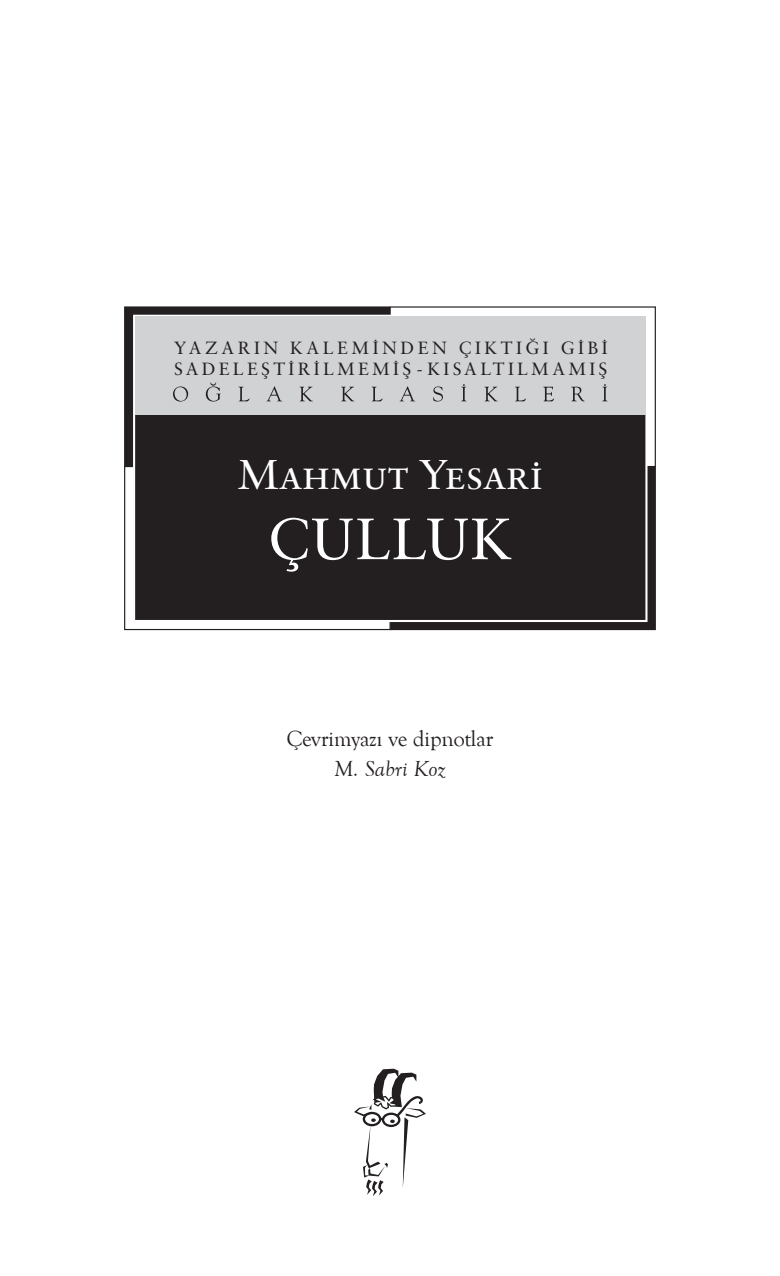
<style>
.page{position:relative;width:780px;height:1276px;background:#fff}
.page>*{position:absolute;margin:0;border:0;box-sizing:border-box;transform-origin:0 0}
.t1{font:58.25px "Sabon Roman";letter-spacing:.025em;color:#fff}
.t2{font:41.5px "Sabon Roman SC";color:#fff}
.t3{font:300 22.5px "Goudy";color:#231f20}
.t4{font:italic 300 22.5px "Goudy";color:#231f20}
.t5{font:17.75px/21.2px "Sabon Roman SC";letter-spacing:.19em;color:#231f20}
</style>
<div class="page">
<svg style="left:354px;top:1068px;width:72px;height:128px"></svg>
<svg style="left:391px;top:468px;width:265px;height:162px;background:#292526"></svg>
<svg style="left:390px;top:306px;width:266px;height:162px"></svg>
<svg style="left:124px;top:466px;width:267px;height:165px"></svg>
<svg style="left:124px;top:306px;width:266px;height:160px;background:#2e2b2c"></svg>
<div style="left:134px;top:316px;width:512px;height:305px;background:#231f20"></div>
<div style="left:133px;top:315px;width:514px;height:307px;border:2px solid #fff"></div>
<div style="left:135px;top:316px;width:510px;height:99px;background:#d1d2d4"></div>
<svg style="left:173px;top:386px;width:15px;height:15px"></svg>
<svg style="left:206px;top:382px;width:15px;height:19px"></svg>
<svg style="left:238px;top:387px;width:11px;height:14px"></svg>
<svg style="left:267px;top:386px;width:15px;height:15px"></svg>
<svg style="left:299px;top:387px;width:14px;height:14px"></svg>
<svg style="left:341px;top:387px;width:13px;height:14px"></svg>
<svg style="left:372px;top:387px;width:10px;height:14px"></svg>
<svg style="left:400px;top:386px;width:15px;height:15px"></svg>
<svg style="left:433px;top:386px;width:10px;height:15px"></svg>
<svg style="left:461px;top:384px;width:5px;height:17px"></svg>
<svg style="left:484px;top:387px;width:13px;height:14px"></svg>
<svg style="left:515px;top:387px;width:11px;height:14px"></svg>
<svg style="left:543px;top:387px;width:11px;height:14px"></svg>
<svg style="left:571px;top:386px;width:13px;height:15px"></svg>
<svg style="left:602px;top:384px;width:5px;height:17px"></svg>
<svg style="left:534px;top:462px;width:4px;height:4px"></svg>
<p class="t5" style="left:174px;top:337px;width:435px">YAZARIN KALEMİNDEN ÇIKTIĞI GİBİ<br>SADELEŞTİRİLMEMİŞ -KISALTILMAMIŞ</p>
<h2 class="t2" style="left:237px;top:450px;width:307px">Mahmut Yesari</h2>
<h1 class="t1" style="left:268px;top:504px;width:246px">ÇULLUK</h1>
<p class="t3" style="left:287px;top:727px;width:208px">Çevrimyazı ve dipnotlar</p>
<p class="t4" style="left:334px;top:757px;width:114px">M. Sabri Koz</p>
</div>
